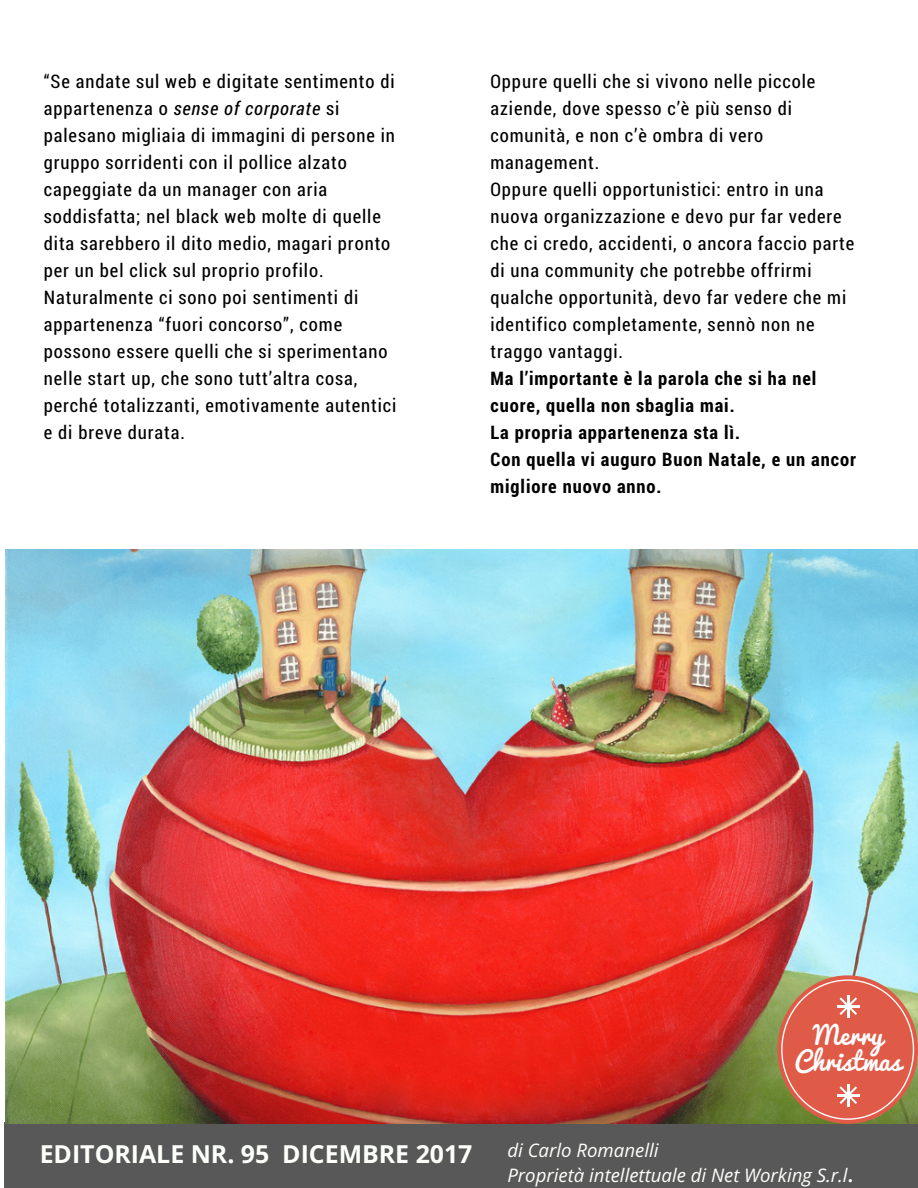
<style>
.page{position:relative;width:918px;height:1188px;background:#fff}
.page>*{position:absolute;margin:0;border:0;box-sizing:border-box;transform-origin:0 0}
.t1{font:25.2px/25.8px "Pacifico";color:#fff;text-align:center}
.t2{font:700 24.9px "Open Sans";color:#fdfffb}
.t3{font:18.75px/27px "Roboto Condensed";letter-spacing:.05em;color:#000}
.t4{font:700 18.75px/27px "Roboto Condensed";letter-spacing:.05em;color:#000}
.t5{font:italic 18.75px/25.8px "Open Sans";color:#fdfffb}
.s1{font-style:italic}
.s2{font-weight:700;font-style:normal}
</style>
<div class="page">
<div style="left:5px;top:1123px;width:913px;height:65px;background:#585858"></div>
<img style="left:6px;top:549px;width:912px;height:575px">
<svg style="left:777px;top:975px;width:141px;height:149px;background:#ce7357"></svg>
<p class="t3" style="left:44px;top:68px;width:354px">“Se andate sul web e digitate sentimento di appartenenza o <span class="s1">sense of corporate</span> si palesano migliaia di immagini di persone in gruppo sorridenti con il pollice alzato capeggiate da un manager con aria soddisfatta; nel black web molte di quelle dita sarebbero il dito medio, magari pronto per un bel click sul proprio profilo.<br>Naturalmente ci sono poi sentimenti di appartenenza “fuori concorso”, come possono essere quelli che si sperimentano nelle start up, che sono tutt’altra cosa, perché totalizzanti, emotivamente autentici e di breve durata.</p>
<p class="t3" style="left:490px;top:68px;width:365px">Oppure quelli che si vivono nelle piccole aziende, dove spesso c’è più senso di comunità, e non c’è ombra di vero management.<br>Oppure quelli opportunistici: entro in una nuova organizzazione e devo pur far vedere che ci credo, accidenti, o ancora faccio parte di una community che potrebbe offrirmi qualche opportunità, devo far vedere che mi identifico completamente, sennò non ne traggo vantaggi.</p>
<p class="t4" style="left:490px;top:365px;width:367px">Ma l’importante è la parola che si ha nel cuore, quella non sbaglia mai.<br>La propria appartenenza sta lì.<br>Con quella vi auguro Buon Natale, e un ancor migliore nuovo anno.</p>
<h2 class="t2" style="left:40px;top:1137px;width:434px">EDITORIALE NR. 95 DICEMBRE 2017</h2>
<h1 class="t1" style="left:795px;top:1024px;width:108px">Merry<br>Christmas</h1>
<p class="t5" style="left:507px;top:1136px;width:347px">di Carlo Romanelli<br>Proprietà intellettuale di Net Working S.r.l<span class="s2">.</span></p>
</div>
